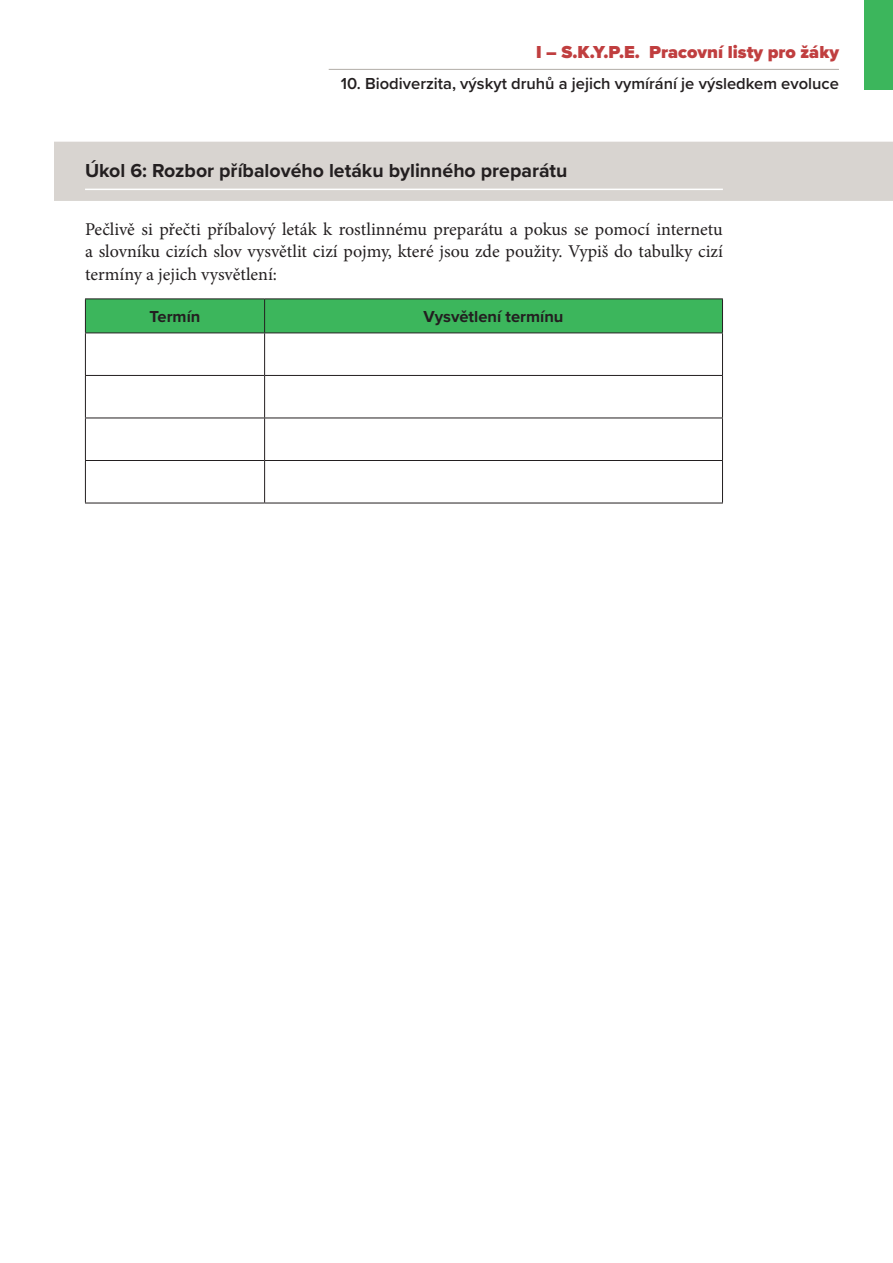
<style>
.page{position:relative;width:893px;height:1263px;background:#fff}
.page>*{position:absolute;margin:0;border:0;box-sizing:border-box;transform-origin:0 0}
.t1{font:700 19.5px "Proxima Nova";color:#231f20}
.t2{font:18px/22.5px "Minion Pro";color:#231f20;text-align:justify}
.t3{font:900 18px "Proxima Nova";color:#c03e3f}
.t4{font:600 16.5px "Proxima Nova";color:#231f20}
.t5{font:700 16.5px "Proxima Nova";color:#231f20}
</style>
<div class="page">
<hr style="left:329px;top:69px;width:510px;height:1px;background:#b1ada7">
<div style="left:864px;top:0;width:29px;height:89px;background:#3cb65c"></div>
<div style="left:54px;top:142px;width:839px;height:59px;background:#d8d4d0"></div>
<hr style="left:85px;top:189px;width:638px;height:1px;background:#fff">
<div style="left:86px;top:299px;width:636px;height:34px;background:#3cb65c"></div>
<hr style="left:85px;top:298px;width:180px;height:1px;background:#231f20">
<hr style="left:85px;top:299px;width:1px;height:34px;background:#231f20">
<hr style="left:265px;top:298px;width:458px;height:1px;background:#231f20">
<hr style="left:264px;top:299px;width:1px;height:34px;background:#231f20">
<hr style="left:722px;top:299px;width:1px;height:34px;background:#231f20">
<hr style="left:85px;top:333px;width:180px;height:1px;background:#231f20">
<hr style="left:85px;top:333px;width:1px;height:42px;background:#231f20">
<hr style="left:265px;top:333px;width:458px;height:1px;background:#231f20">
<hr style="left:264px;top:333px;width:1px;height:42px;background:#231f20">
<hr style="left:722px;top:333px;width:1px;height:42px;background:#231f20">
<hr style="left:85px;top:375px;width:180px;height:1px;background:#231f20">
<hr style="left:85px;top:376px;width:1px;height:42px;background:#231f20">
<hr style="left:265px;top:375px;width:458px;height:1px;background:#231f20">
<hr style="left:264px;top:376px;width:1px;height:42px;background:#231f20">
<hr style="left:722px;top:376px;width:1px;height:42px;background:#231f20">
<hr style="left:85px;top:418px;width:180px;height:1px;background:#231f20">
<hr style="left:85px;top:418px;width:1px;height:42px;background:#231f20">
<hr style="left:265px;top:418px;width:458px;height:1px;background:#231f20">
<hr style="left:264px;top:418px;width:1px;height:42px;background:#231f20">
<hr style="left:722px;top:418px;width:1px;height:42px;background:#231f20">
<hr style="left:85px;top:460px;width:180px;height:1px;background:#231f20">
<hr style="left:85px;top:461px;width:1px;height:42px;background:#231f20">
<hr style="left:265px;top:460px;width:458px;height:1px;background:#231f20">
<hr style="left:264px;top:461px;width:1px;height:42px;background:#231f20">
<hr style="left:722px;top:461px;width:1px;height:42px;background:#231f20">
<hr style="left:85px;top:503px;width:180px;height:1px;background:#231f20">
<hr style="left:265px;top:503px;width:458px;height:1px;background:#231f20">
<p class="t3" style="left:536px;top:38px;width:304px">I – S.K.Y.P.E. Pracovní listy pro žáky</p>
<p class="t4" style="left:341px;top:71px;width:500px">10. Biodiverzita, výskyt druhů a jejich vymírání je výsledkem evoluce</p>
<p class="t1" style="left:85px;top:156px;width:484px">Úkol 6: Rozbor příbalového letáku bylinného preparátu</p>
<p class="t2" style="left:85px;top:218px;width:639px">Pečlivě si přečti příbalový leták k rostlinnému preparátu a pokus se pomocí internetu a slovníku cizích slov vysvětlit cizí pojmy, které jsou zde použity. Vypiš do tabulky cizí termíny a jejich vysvětlení:</p>
<p class="t5" style="left:150px;top:305px;width:52px">Termín</p>
<p class="t5" style="left:424px;top:305px;width:141px">Vysvětlení termínu</p>
</div>
